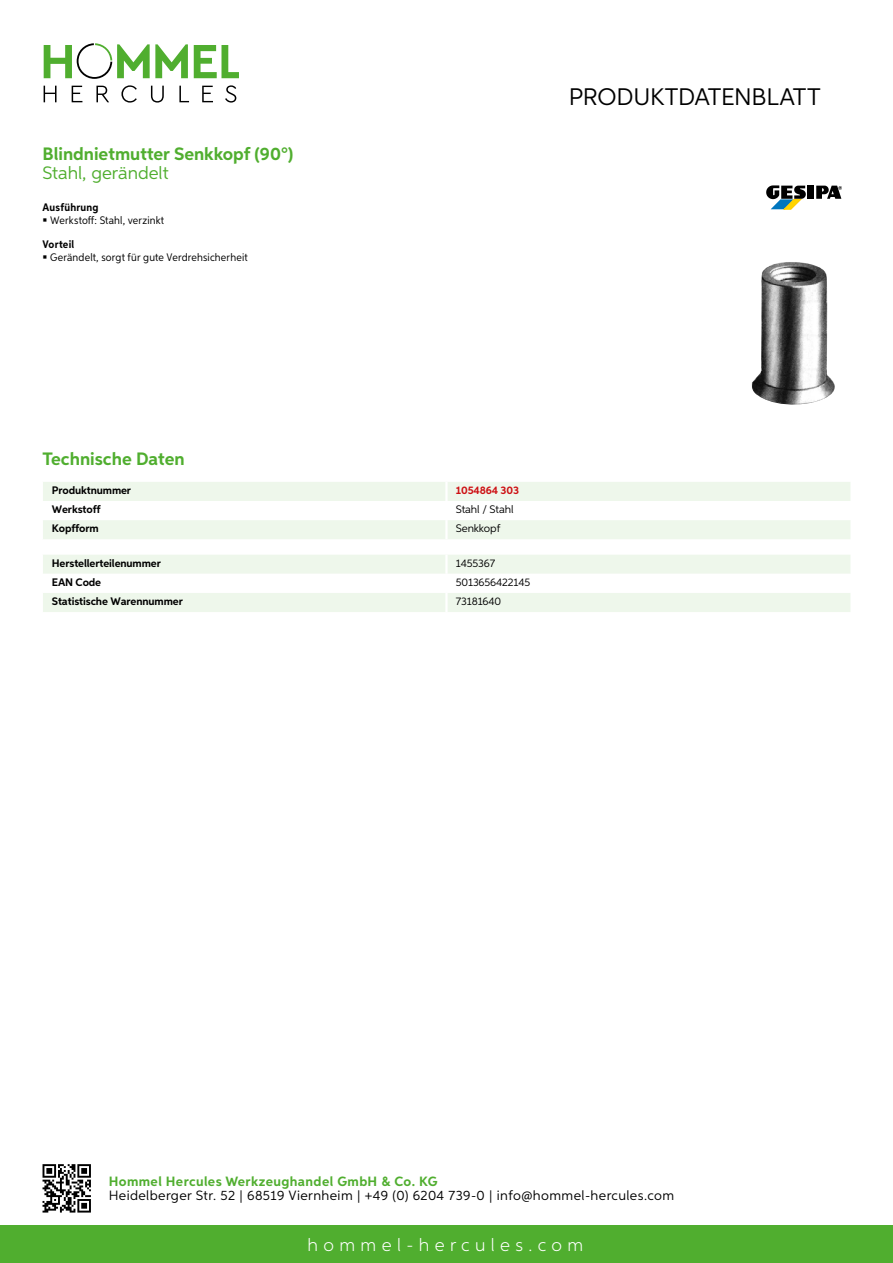
<style>
.page{position:relative;width:893px;height:1263px;background:#fff}
.page>*{position:absolute;margin:0;border:0;box-sizing:border-box;transform-origin:0 0}
.t1{font:24px "Aspira";letter-spacing:-.01em;color:#000}
.t2{font:700 18px "Aspira";color:#50ae2f}
.t3{font:300 18px "Aspira";letter-spacing:.3em;color:#fff}
.t4{font:18px "Aspira";color:#50ae2f}
.t5{font:13.5px "Aspira";letter-spacing:.03em;color:#000}
.t6{font:700 13.5px "Aspira";letter-spacing:.03em;color:#50ae2f}
.t7{font:700 10.95px "Aspira";letter-spacing:-.01em;color:#000}
.t8{font:10.95px "Aspira Nar";letter-spacing:.015em;color:#000}
.t9{font:10.95px "Aspira";letter-spacing:-.01em;color:#000}
.t10{font:700 10.95px "Aspira Nar";letter-spacing:.02em;color:#000}
.t11{font:700 10.95px "Aspira";letter-spacing:-.01em;color:#cd1013}
</style>
<div class="page">
<div style="left:0;top:1226px;width:893px;height:37px;background:#50ae2f"></div>
<svg style="left:43px;top:1164px;width:48px;height:48px"></svg>
<svg style="left:194px;top:45px;width:45px;height:33px"></svg>
<svg style="left:44px;top:43px;width:144px;height:36px"></svg>
<svg style="left:44px;top:86px;width:13px;height:16px"></svg>
<svg style="left:72px;top:86px;width:10px;height:16px"></svg>
<svg style="left:96px;top:86px;width:13px;height:16px"></svg>
<svg style="left:121px;top:85px;width:16px;height:18px"></svg>
<svg style="left:151px;top:86px;width:13px;height:17px"></svg>
<svg style="left:179px;top:86px;width:10px;height:16px"></svg>
<svg style="left:202px;top:86px;width:11px;height:16px"></svg>
<svg style="left:225px;top:85px;width:11px;height:18px"></svg>
<svg style="left:43px;top:482px;width:807px;height:57px"></svg>
<hr style="left:445px;top:520px;width:3px;height:19px;background:#fff">
<svg style="left:43px;top:555px;width:807px;height:57px"></svg>
<hr style="left:445px;top:593px;width:3px;height:19px;background:#fff">
<img style="left:751px;top:262px;width:84px;height:143px">
<div style="left:807px;top:186px;width:7px;height:13px;background:#000"></div>
<svg style="left:766px;top:185px;width:40px;height:25px"></svg>
<svg style="left:816px;top:186px;width:26px;height:13px"></svg>
<h2 class="t2" style="left:43px;top:142px;width:252px">Blindnietmutter Senkkopf (90°)</h2>
<h2 class="t4" style="left:43px;top:162px;width:128px">Stahl, gerändelt</h2>
<p class="t10" style="left:43px;top:201px;width:58px">Ausführung</p>
<p class="t8" style="left:50px;top:214px;width:116px">Werkstoff: Stahl, verzinkt</p>
<p class="t10" style="left:43px;top:238px;width:33px">Vorteil</p>
<p class="t8" style="left:50px;top:251px;width:199px">Gerändelt, sorgt für gute Verdrehsicherheit</p>
<h1 class="t1" style="left:569px;top:82px;width:253px">Produktdatenblatt</h1>
<h2 class="t2" style="left:43px;top:448px;width:144px">Technische Daten</h2>
<p class="t7" style="left:52px;top:483px;width:81px">Produktnummer</p>
<p class="t11" style="left:456px;top:483px;width:65px">1054864 303</p>
<p class="t7" style="left:52px;top:502px;width:50px">Werkstoff</p>
<p class="t9" style="left:456px;top:502px;width:59px">Stahl / Stahl</p>
<p class="t7" style="left:52px;top:521px;width:48px">Kopfform</p>
<p class="t9" style="left:456px;top:522px;width:46px">Senkkopf</p>
<p class="t7" style="left:52px;top:556px;width:111px">Herstellerteilenummer</p>
<p class="t9" style="left:456px;top:556px;width:41px">1455367</p>
<p class="t7" style="left:52px;top:575px;width:51px">EAN Code</p>
<p class="t9" style="left:456px;top:575px;width:76px">5013656422145</p>
<p class="t7" style="left:52px;top:594px;width:132px">Statistische Warennummer</p>
<p class="t9" style="left:456px;top:594px;width:47px">73181640</p>
<p class="t6" style="left:109px;top:1172px;width:330px">Hommel Hercules Werkzeughandel GmbH &amp; Co. KG</p>
<p class="t5" style="left:109px;top:1187px;width:567px">Heidelberger Str. 52 | 68519 Viernheim | +49 (0) 6204 739-0 | info@hommel-hercules.com</p>
<h2 class="t3" style="left:307px;top:1234px;width:277px">hommel-hercules.com</h2>
</div>
